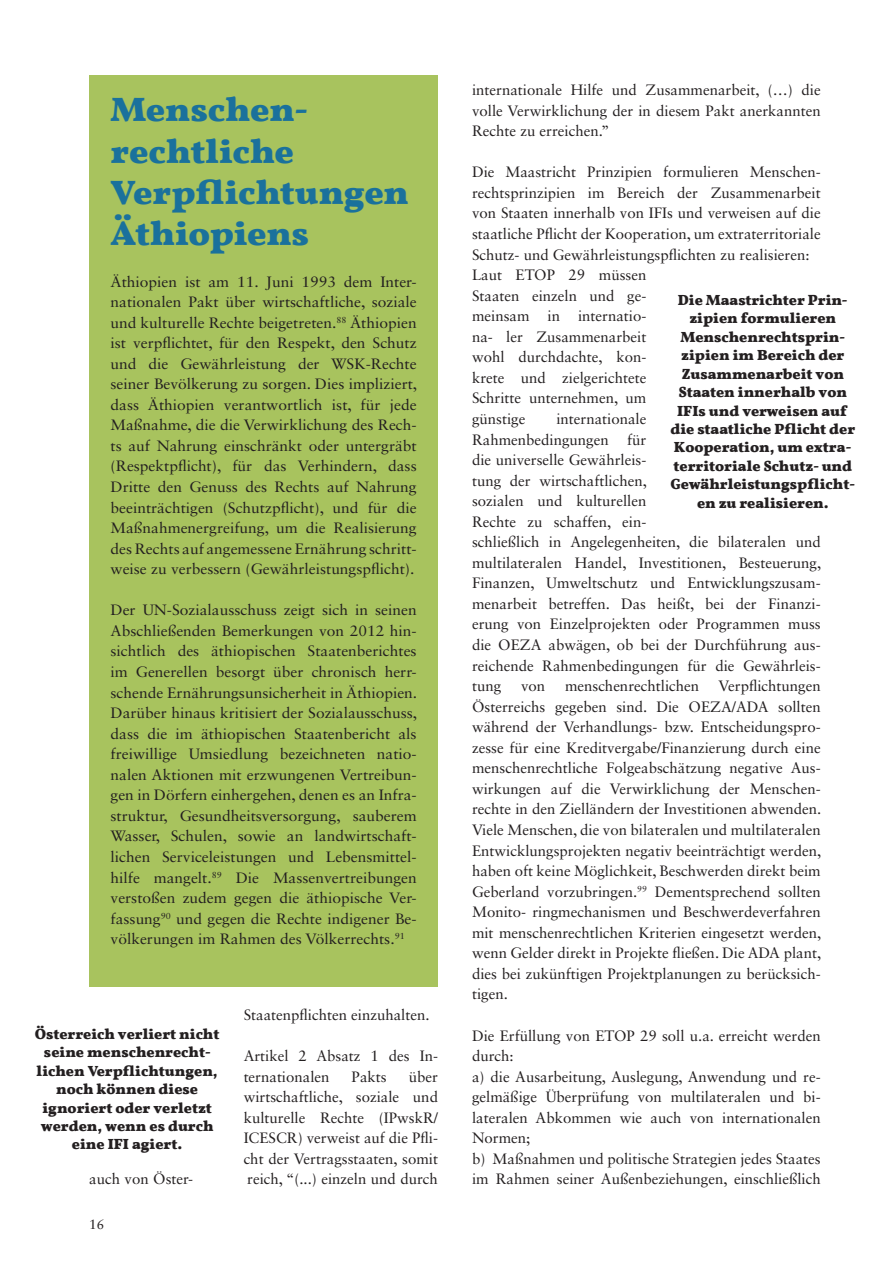
<style>
.page{position:relative;width:893px;height:1263px;background:#fff}
.page>*{position:absolute;margin:0;border:0;box-sizing:border-box;transform-origin:0 0}
.t1{font:700 34.5px/41.4px "Vollkorn";letter-spacing:-.005em;color:#1a719c;scale:1.04 1}
.t2{font:15px/20.5px "Sabon LT Std";color:#231f20}
.t3{font:15px/20.5px "Sabon LT Std";color:#231f20;text-align:justify;scale:1.04 1}
.t4{font:700 15px/18.5px "Vollkorn";color:#231f20;text-align:center}
.t5{font:13.5px "Sabon LT Std";color:#231f20}
</style>
<div class="page">
<div style="left:89px;top:75px;width:349px;height:911px;background:#a8c35e"></div>
<h1 class="t1" style="left:111px;top:89px;width:288px">Menschen&shy;rechtliche<br>Verpflichtungen<br>Äthiopiens</h1>
<p class="t3" style="left:111px;top:271px;width:296px">Äthiopien ist am 11. Juni 1993 dem Inter&shy;nationalen Pakt über wirtschaftliche, soziale und kulturelle Rechte beigetreten.<sup>88</sup> Äthiopien ist verpflichtet, für den Respekt, den Schutz und die Gewährleistung der WSK-Rechte seiner Bevölkerung zu sorgen. Dies impliziert, dass Äthiopien verantwortlich ist, für jede Maßnahme, die die Verwirklichung des Rech&shy;ts auf Nahrung einschränkt oder untergräbt (Respektpflicht), für das Verhindern, dass Dritte den Genuss des Rechts auf Nahrung beeinträchtigen (Schutzpflicht), und für die Maßnahmenergreifung, um die Realisierung des Rechts auf angemessene Ernährung schritt&shy;weise zu verbessern (Gewährleistungspflicht).</p>
<p class="t3" style="left:111px;top:600px;width:296px">Der UN-Sozialausschuss zeigt sich in seinen Abschließenden Bemerkungen von 2012 hin&shy;sichtlich des äthiopischen Staatenberichtes im Generellen besorgt über chronisch herr&shy;schende Ernährungsunsicherheit in Äthiopien.<br>Darüber hinaus kritisiert der Sozialausschuss, dass die im äthiopischen Staatenbericht als freiwillige Umsiedlung bezeichneten natio&shy;nalen Aktionen mit erzwungenen Vertreibun&shy;gen in Dörfern einhergehen, denen es an Infra&shy;struktur, Gesundheitsversorgung, sauberem Wasser, Schulen, sowie an landwirtschaft&shy;lichen Serviceleistungen und Lebensmittel&shy;hilfe mangelt.<sup>89</sup> Die Massenvertreibungen verstoßen zudem gegen die äthiopische Ver&shy;fassung<sup>90</sup> und gegen die Rechte indigener Be&shy;völkerungen im Rahmen des Völkerrechts.<sup>91</sup></p>
<p class="t4" style="left:35px;top:1024px;width:186px">Österreich verliert nicht seine menschenrecht&shy;lichen Verpflichtungen, noch können diese ignoriert oder verletzt werden, wenn es durch eine IFI agiert.</p>
<p class="t2" style="left:244px;top:1004px;width:187px">Staatenpflichten einzuhalten.</p>
<p class="t2" style="left:244px;top:1045px;width:196px">Artikel 2 Absatz 1 des In&shy;ternationalen</p>
<p class="t2" style="left:244px;top:1066px;width:196px;text-align:justify;text-indent:165px">über wirtschaftliche, soziale und kulturelle Rechte (IPwskR/ ICESCR) verweist auf die Pfli&shy;cht der Vertragsstaaten, somit</p>
<p class="t2" style="left:352px;top:1066px;width:37px">Pakts</p>
<p class="t2" style="left:89px;top:1169px;width:106px">auch von Öster-</p>
<p class="t2" style="left:247px;top:1169px;width:192px">reich, “(...) einzeln und durch</p>
<p class="t5" style="left:89px;top:1216px;width:17px">16</p>
<p class="t2" style="left:472px;top:79px;width:350px;text-align:justify">internationale Hilfe und Zusammenarbeit, (…) die volle Verwirklichung der in diesem Pakt anerkannten Rechte zu erreichen.”</p>
<p class="t2" style="left:472px;top:162px;width:350px">Die Maastricht Prinzipien formulieren Menschen&shy;rechtsprinzipien im Bereich der Zusammenarbeit von Staaten innerhalb von IFIs und verweisen auf die staatliche Pflicht der Kooperation, um extraterritoriale Schutz- und Gewährleistungspflichten zu realisieren:<br>Laut ETOP 29 müssen<br>Staaten einzeln und ge-<br>meinsam in internatio-<br>na- ler Zusammenarbeit<br>wohl durchdachte, kon-<br>krete und zielgerichtete<br>Schritte unternehmen, um<br>günstige</p>
<p class="t4" style="left:670px;top:291px;width:186px">Die Maastrichter Prin&shy;zipien formulieren<br>Menschenrechtsprin&shy;zipien im Bereich der<br>Zusammenarbeit von<br>Staaten innerhalb von<br>IFIs und verweisen auf die staatliche Pflicht der<br>Kooperation, um extra&shy;territoriale Schutz- und<br>Gewährleistungspflicht&shy;en zu realisieren.</p>
<p class="t2" style="left:472px;top:408px;width:351px;text-indent:84px">internationale<br>Rahmenbedingungen für<br>die universelle Gewährleis-<br>tung der wirtschaftlichen,<br>sozialen und kulturellen<br>Rechte zu schaffen, ein-<br>schließlich in Angelegenheiten, die bilateralen und multilateralen Handel, Investitionen, Besteuerung, Finanzen, Umweltschutz und Entwicklungszusam&shy;menarbeit betreffen. Das heißt, bei der Finanzi&shy;erung von Einzelprojekten oder Programmen muss die OEZA abwägen, ob bei der Durchführung aus&shy;reichende Rahmenbedingungen für die Gewährleis&shy;tung</p>
<p class="t2" style="left:472px;top:675px;width:351px;text-align:justify;text-indent:246px">Verpflichtungen Österreichs gegeben sind. Die OEZA/ADA sollten während der Verhandlungs- bzw. Entscheidungspro&shy;zesse für eine Kreditvergabe/Finanzierung durch eine menschenrechtliche Folgeabschätzung negative Aus&shy;wirkungen auf die Verwirklichung der Menschen&shy;rechte in den Zielländern der Investitionen abwenden.<br>Viele Menschen, die von bilateralen und multilateralen Entwicklungsprojekten negativ beeinträchtigt werden, haben oft keine Möglichkeit, Beschwerden direkt beim Geberland vorzubringen.<sup>99</sup> Dementsprechend sollten Monito- ringmechanismen und Beschwerdeverfahren mit menschenrechtlichen Kriterien eingesetzt werden, wenn Gelder direkt in Projekte fließen. Die ADA plant, dies bei zukünftigen Projektplanungen zu berücksich&shy;tigen.</p>
<p class="t2" style="left:472px;top:1025px;width:350px">Die Erfüllung von ETOP 29 soll u.a. erreicht werden durch:<br>a) die Ausarbeitung, Auslegung, Anwendung und re&shy;gelmäßige Überprüfung von multilateralen und bi&shy;lateralen Abkommen wie auch von internationalen Normen;<br>b) Maßnahmen und politische Strategien jedes Staates im Rahmen seiner Außenbeziehungen, einschließlich</p>
<p class="t2" style="left:521px;top:675px;width:26px">von</p>
<p class="t2" style="left:565px;top:675px;width:136px">menschenrechtlichen</p>
</div>
